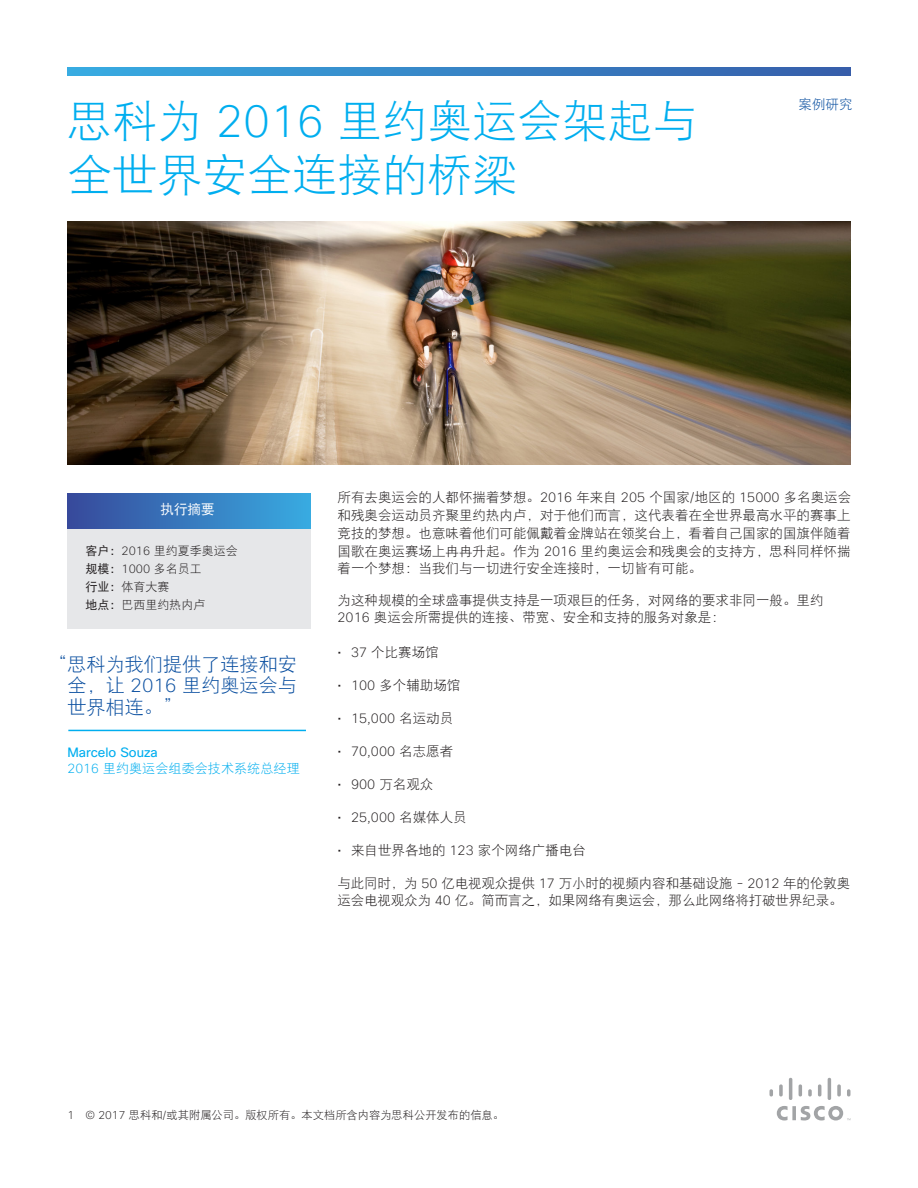
<style>
.page{position:relative;width:918px;height:1188px;background:#fff}
.page>*{position:absolute;margin:0;border:0;box-sizing:border-box;transform-origin:0 0}
.Paragraph_Style4{font:45px/54px "DF Hei W3";color:#00aeef}
.Paragraph_Style5{font:19.2px/21.8px "DF Hei W3";color:#0a4fa0;text-align:justify}
.Paragraph_Style6{font:13.5px/17.9px "DF Hei W3";color:#231f20;text-align:justify}
.Paragraph_Style9{font:13.5px/17.7px "DF Hei W3";letter-spacing:-.01em;color:#231f20}
.Paragraph_Style7{font:13.5px/17.9px "DF Hei W3";color:#231f20}
.Paragraph_Style8{font:200 13.5px "Cisco Sans";color:#231f20}
.Paragraph_Style8-2{font:13.5px "DF Hei W3";color:#231f20}
.t1{font:13.5px "DF Hei W3";color:#0a4fa0}
.Paragraph_Style1{font:13.5px "DF Hei W5";color:#fff}
.Paragraph_Style1-2{font:13.2px "DF Hei W3";color:#00aeef}
.Paragraph_Style1-3{font:13.2px "Cisco Sans";color:#00aeef}
.Paragraph_Style2{font:12px "DF Hei W3";color:#231f20}
.Paragraph_Style2-2{font:200 12px "Cisco Sans";color:#231f20}
.Paragraph_Style3{font:12px "DF Hei W3";color:#231f20}
.Paragraph_Style1-4{font:11.25px "DF Hei W3";color:#231f20}
.s1{font-family:"Cisco Sans";font-weight:200}
.s2{font-family:"DF Hei W5"}
.s3{font-family:"DF Hei W5";font-weight:400}
.s4{font-family:"DF Hei W3";font-weight:400}
</style>
<div class="page">
<svg style="left:68px;top:68px;width:782px;height:8px;background:#3784c5"></svg>
<svg style="left:792px;top:1106px;width:4px;height:14px"></svg>
<svg style="left:777px;top:1106px;width:11px;height:14px"></svg>
<svg style="left:769px;top:1089px;width:4px;height:8px"></svg>
<svg style="left:779px;top:1084px;width:4px;height:13px"></svg>
<svg style="left:789px;top:1078px;width:3px;height:22px"></svg>
<svg style="left:799px;top:1084px;width:3px;height:13px"></svg>
<svg style="left:808px;top:1089px;width:4px;height:8px"></svg>
<svg style="left:818px;top:1084px;width:3px;height:13px"></svg>
<svg style="left:828px;top:1078px;width:3px;height:22px"></svg>
<svg style="left:837px;top:1084px;width:4px;height:13px"></svg>
<svg style="left:847px;top:1089px;width:3px;height:8px"></svg>
<svg style="left:801px;top:1106px;width:50px;height:15px"></svg>
<div style="left:68px;top:494px;width:242px;height:36px;background:linear-gradient(to right,#37499b,#38aae1)"></div>
<img style="left:68px;top:221px;width:782px;height:244px">
<div style="left:68px;top:530px;width:243px;height:99px;background:#e6e7e9"></div>
<hr style="left:68px;top:730px;width:238px;height:1px;background:#00aeef">
<p class="Paragraph_Style4" style="left:68px;top:93px;width:631px">思科为 <span class="s1">2016</span> 里约奥运会架起与全世界安全连接的桥梁</p>
<p class="t1" style="left:799px;top:98px;width:55px">案例研究</p>
<p class="Paragraph_Style1" style="left:161px;top:503px;width:55px">执行摘要</p>
<p class="Paragraph_Style2" style="left:86px;top:545px;width:154px"><span class="s2">客户：</span><span class="s1">2016</span> 里约夏季奥运会</p>
<p class="Paragraph_Style2-2" style="left:86px;top:561px;width:118px"><span class="s3">规模：</span>1000 <span class="s4">多名员工</span></p>
<p class="Paragraph_Style2" style="left:86px;top:581px;width:85px"><span class="s2">行业：</span>体育大赛</p>
<p class="Paragraph_Style3" style="left:86px;top:599px;width:121px"><span class="s2">地点：</span>巴西里约热内卢</p>
<p class="Paragraph_Style5" style="left:67px;top:653px;width:231px;text-indent:-19px">“思科为我们提供了连接和安全，让 <span class="s1">2016</span> 里约奥运会与世界相连。”</p>
<p class="Paragraph_Style1-3" style="left:68px;top:744px;width:92px">Marcelo Souza</p>
<p class="Paragraph_Style1-2" style="left:68px;top:762px;width:234px"><span class="s1">2016</span> 里约奥运会组委会技术系统总经理</p>
<p class="Paragraph_Style6" style="left:338px;top:488px;width:515px">所有去奥运会的人都怀揣着梦想。<span class="s1">2016</span> 年来自 <span class="s1">205</span> 个国家<span class="s1">/</span>地区的 <span class="s1">15000</span> 多名奥运会和残奥会运动员齐聚里约热内卢，对于他们而言，这代表着在全世界最高水平的赛事上竞技的梦想。也意味着他们可能佩戴着金牌站在领奖台上，看着自己国家的国旗伴随着国歌在奥运赛场上冉冉升起。作为 <span class="s1">2016</span> 里约奥运会和残奥会的支持方，思科同样怀揣着一个梦想：当我们与一切进行安全连接时，一切皆有可能。</p>
<p class="Paragraph_Style7" style="left:338px;top:591px;width:487px">为这种规模的全球盛事提供支持是一项艰巨的任务，对网络的要求非同一般。里约<br><span class="s1">2016</span> 奥运会所需提供的连接、带宽、安全和支持的服务对象是：</p>
<p class="Paragraph_Style8-2" style="left:338px;top:645px;width:103px"><span class="s1">• 37</span> 个比赛场馆</p>
<p class="Paragraph_Style8-2" style="left:338px;top:678px;width:124px"><span class="s1">• 100</span> 多个辅助场馆</p>
<p class="Paragraph_Style8" style="left:338px;top:709px;width:117px">• 15,000 <span class="s4">名运动员</span></p>
<p class="Paragraph_Style8" style="left:338px;top:742px;width:117px">• 70,000 <span class="s4">名志愿者</span></p>
<p class="Paragraph_Style8" style="left:338px;top:775px;width:97px">• 900 <span class="s4">万名观众</span></p>
<p class="Paragraph_Style8" style="left:338px;top:808px;width:131px">• 25,000 <span class="s4">名媒体人员</span></p>
<p class="Paragraph_Style8-2" style="left:338px;top:843px;width:250px"><span class="s1">•</span> 来自世界各地的 <span class="s1">123</span> 家个网络广播电台</p>
<p class="Paragraph_Style9" style="left:338px;top:874px;width:514px">与此同时，为 <span class="s1">50</span> 亿电视观众提供 <span class="s1">17</span> 万小时的视频内容和基础设施 <span class="s1">- 2012</span> 年的伦敦奥运会电视观众为 <span class="s1">40</span> 亿。简而言之，如果网络有奥运会，那么此网络将打破世界纪录。</p>
<p class="Paragraph_Style1-4" style="left:68px;top:1109px;width:438px"><span class="s1">1 © 2017</span> 思科和<span class="s1">/</span>或其附属公司。版权所有。本文档所含内容为思科公开发布的信息。</p>
</div>
